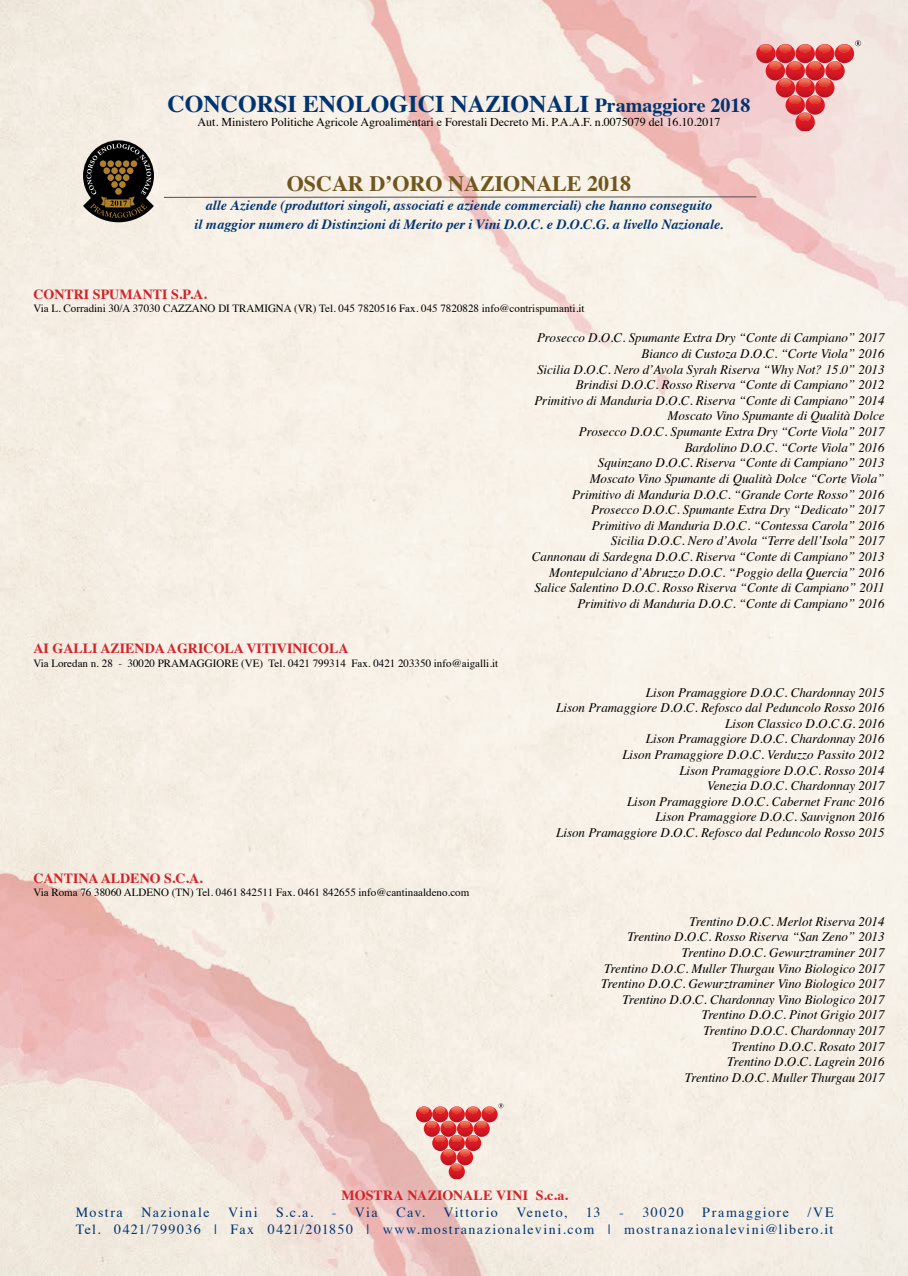
<style>
.page{position:relative;width:908px;height:1276px;background:#fff}
.page>*{position:absolute;margin:0;border:0;box-sizing:border-box;transform-origin:0 0}
.t1{font:700 24px "Times";color:#003471}
.t2{font:700 22px "Times";color:#6f561f}
.t3{font:14px/16.8px "Times";letter-spacing:.1em;color:#003471;text-align:right}
.t4{font:italic 700 14px/19px "Times";letter-spacing:.005em;color:#003471;text-align:center}
.t5{font:700 14px "Times";color:#d2232a}
.t6{font:italic 13px/15.6px "Times";color:#000;text-align:right}
.t7{font:12px "Times";color:#000}
.t8{font:11px "Times";color:#000}
.s1{font-size:20px}
</style>
<div class="page">
<svg style="left:755px;top:40px;width:105px;height:91px;background:#e6898a"></svg>
<svg style="left:83px;top:140px;width:71px;height:82px;background:#504739"></svg>
<svg style="left:163px;top:196px;width:593px;height:2px"></svg>
<svg style="left:416px;top:1103px;width:87px;height:76px;background:#e7928e"></svg>
<h1 class="t1" style="left:167px;top:80px;width:584px">CONCORSI ENOLOGICI NAZIONALI <span class="s1">PRAMAGGIORE 2018</span></h1>
<p class="t7" style="left:197px;top:111px;width:524px">Aut. Ministero Politiche Agricole Agroalimentari e Forestali Decreto Mi. P.A.A.F. n.0075079 del 16.10.2017</p>
<h2 class="t2" style="left:286px;top:162px;width:346px">OSCAR D’ORO NAZIONALE 2018</h2>
<p class="t4" style="left:194px;top:194px;width:530px">alle Aziende (produttori singoli, associati e aziende commerciali) che hanno conseguito<br>il maggior numero di Distinzioni di Merito per i Vini D.O.C. e D.O.C.G. a livello Nazionale.</p>
<p class="t5" style="left:33px;top:281px;width:175px">CONTRI SPUMANTI S.P.A.</p>
<p class="t8" style="left:33px;top:298px;width:552px">Via L. Corradini 30/A 37030 CAZZANO DI TRAMIGNA (VR) Tel. 045 7820516 Fax. 045 7820828 info@contrispumanti.it</p>
<p class="t6" style="left:531px;top:329px;width:354px">Prosecco D.O.C. Spumante Extra Dry “Conte di Campiano” 2017<br>Bianco di Custoza D.O.C. “Corte Viola” 2016<br>Sicilia D.O.C. Nero d’Avola Syrah Riserva “Why Not? 15.0” 2013<br>Brindisi D.O.C. Rosso Riserva “Conte di Campiano” 2012<br>Primitivo di Manduria D.O.C. Riserva “Conte di Campiano” 2014<br>Moscato Vino Spumante di Qualità Dolce<br>Prosecco D.O.C. Spumante Extra Dry “Corte Viola” 2017<br>Bardolino D.O.C. “Corte Viola” 2016<br>Squinzano D.O.C. Riserva “Conte di Campiano” 2013<br>Moscato Vino Spumante di Qualità Dolce “Corte Viola”<br>Primitivo di Manduria D.O.C. “Grande Corte Rosso” 2016<br>Prosecco D.O.C. Spumante Extra Dry “Dedicato” 2017<br>Primitivo di Manduria D.O.C. “Contessa Carola” 2016<br>Sicilia D.O.C. Nero d’Avola “Terre dell’Isola” 2017<br>Cannonau di Sardegna D.O.C. Riserva “Conte di Campiano” 2013<br>Montepulciano d’Abruzzo D.O.C. “Poggio della Quercia” 2016<br>Salice Salentino D.O.C. Rosso Riserva “Conte di Campiano” 2011<br>Primitivo di Manduria D.O.C. “Conte di Campiano” 2016</p>
<p class="t5" style="left:33px;top:635px;width:40px">AI GALLI</p>
<p class="t5" style="left:100px;top:635px;width:21px">AZIENDA</p>
<p class="t5" style="left:167px;top:635px;width:11px">AGRICOLA</p>
<p class="t5" style="left:246px;top:635px;width:20px">VITIVINICOLA</p>
<p class="t8" style="left:33px;top:652px;width:466px">Via Loredan n. 28 - 30020 PRAMAGGIORE (VE) Tel. 0421 799314 Fax. 0421 203350 info@aigalli.it</p>
<p class="t6" style="left:556px;top:683px;width:330px">Lison Pramaggiore D.O.C. Chardonnay 2015<br>Lison Pramaggiore D.O.C. Refosco dal Peduncolo Rosso 2016<br>Lison Classico D.O.C.G. 2016<br>Lison Pramaggiore D.O.C. Chardonnay 2016<br>Lison Pramaggiore D.O.C. Verduzzo Passito 2012<br>Lison Pramaggiore D.O.C. Rosso 2014<br>Venezia D.O.C. Chardonnay 2017<br>Lison Pramaggiore D.O.C. Cabernet Franc 2016<br>Lison Pramaggiore D.O.C. Sauvignon 2016<br>Lison Pramaggiore D.O.C. Refosco dal Peduncolo Rosso 2015</p>
<p class="t5" style="left:33px;top:864px;width:171px">CANTINA ALDENO S.C.A.</p>
<p class="t8" style="left:33px;top:882px;width:437px">Via Roma 76 38060 ALDENO (TN) Tel. 0461 842511 Fax. 0461 842655 info@cantinaaldeno.com</p>
<p class="t6" style="left:601px;top:913px;width:285px">Trentino D.O.C. Merlot Riserva 2014<br>Trentino D.O.C. Rosso Riserva “San Zeno” 2013<br>Trentino D.O.C. Gewurztraminer 2017<br>Trentino D.O.C. Muller Thurgau Vino Biologico 2017<br>Trentino D.O.C. Gewurztraminer Vino Biologico 2017<br>Trentino D.O.C. Chardonnay Vino Biologico 2017<br>Trentino D.O.C. Pinot Grigio 2017<br>Trentino D.O.C. Chardonnay 2017<br>Trentino D.O.C. Rosato 2017<br>Trentino D.O.C. Lagrein 2016<br>Trentino D.O.C. Muller Thurgau 2017</p>
<p class="t5" style="left:341px;top:1182px;width:228px">MOSTRA NAZIONALE VINI S.C.A.</p>
<p class="t3" style="left:76px;top:1202px;width:48px">Mostra</p>
<p class="t3" style="left:141px;top:1202px;width:70px">Nazionale</p>
<p class="t3" style="left:228px;top:1202px;width:31px">Vini</p>
<p class="t3" style="left:276px;top:1202px;width:38px">S.c.a.</p>
<p class="t3" style="left:331px;top:1202px;width:47px">- Via</p>
<p class="t3" style="left:396px;top:1202px;width:30px">Cav.</p>
<p class="t3" style="left:443px;top:1202px;width:56px">Vittorio</p>
<p class="t3" style="left:516px;top:1202px;width:52px">Veneto,</p>
<p class="t3" style="left:585px;top:1202px;width:16px">13</p>
<p class="t3" style="left:619px;top:1202px;width:66px">- 30020</p>
<p class="t3" style="left:702px;top:1202px;width:88px">Pramaggiore</p>
<p class="t3" style="left:76px;top:1202px;width:758px">/VE<br>Tel. 0421/799036 | Fax 0421/201850 | www.mostranazionalevini.com | mostranazionalevini@libero.it</p>
</div>
